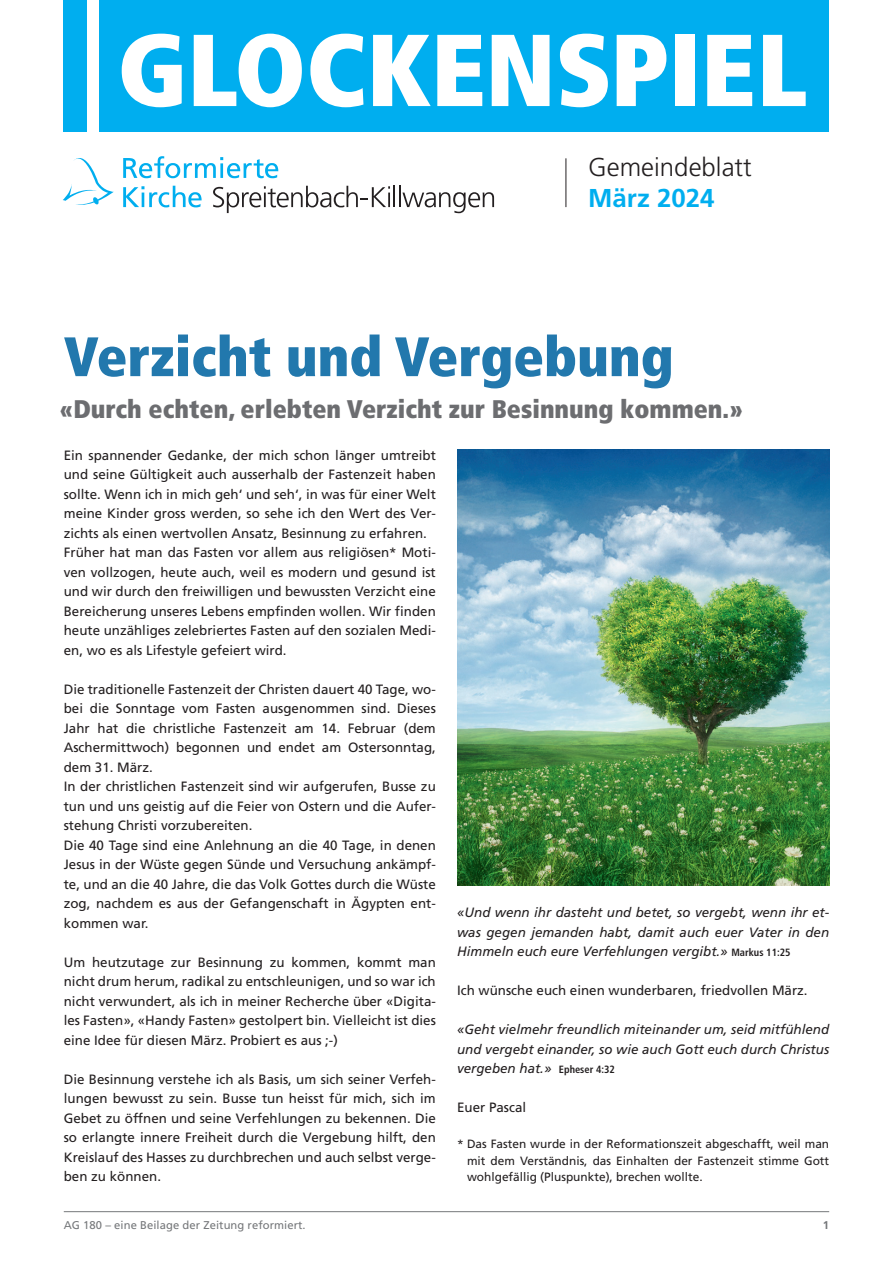
<style>
.page{position:relative;width:893px;height:1263px;background:#fff}
.page>*{position:absolute;margin:0;border:0;box-sizing:border-box;transform-origin:0 0}
.t1{font:900 condensed 102px "Frutiger";color:#fff}
.t2{font:900 condensed 55.5px "Frutiger";color:#2278ad}
.t3{font:300 25.8px "Frutiger";color:#231f20}
.t4{font:700 25.8px "Frutiger";color:#00aeef}
.t5{font:900 condensed 25.5px "Frutiger";color:#6c6d70}
.t6{font:13.5px/19.5px "Frutiger";color:#231f20}
.t7{font:italic 13.5px/19.5px "Frutiger";color:#231f20;text-align:justify}
.t8{font:12px/16.5px "Frutiger";color:#231f20;text-align:justify}
.t9{font:11.25px "Frutiger";letter-spacing:.005em;color:#76787b}
.t10{font:700 11.25px "Frutiger";color:#76787b}
.s1{font-weight:400;font-size:198px}
.s2{font-weight:700;font-style:normal;font-stretch:condensed;font-size:10.5px}
</style>
<div class="page">
<div style="left:64px;top:0;width:765px;height:132px;background:#00aeef"></div>
<hr style="left:64px;top:1211px;width:765px;height:1px;background:#76787b">
<svg style="left:213px;top:186px;width:177px;height:27px"></svg>
<hr style="left:393px;top:186px;width:2px;height:21px;background:#231f20">
<hr style="left:399px;top:186px;width:2px;height:21px;background:#231f20">
<svg style="left:402px;top:192px;width:92px;height:21px"></svg>
<svg style="left:123px;top:156px;width:155px;height:22px"></svg>
<svg style="left:123px;top:186px;width:79px;height:21px"></svg>
<svg style="left:63px;top:158px;width:51px;height:47px"></svg>
<hr style="left:566px;top:158px;width:1px;height:49px;background:#231f20">
<img style="left:457px;top:450px;width:372px;height:435px">
<h1 class="t1" style="left:77px;top:8px;width:733px"><span class="s1">|</span>GLOCKENSPIEL</h1>
<h3 class="t3" style="left:588px;top:153px;width:165px">Gemeindeblatt</h3>
<h3 class="t4" style="left:588px;top:183px;width:128px">März 2024</h3>
<h2 class="t2" style="left:64px;top:323px;width:611px">Verzicht und Vergebung</h2>
<h3 class="t5" style="left:60px;top:394px;width:685px">«Durch echten, erlebten Verzicht zur Besinnung kommen.»</h3>
<p class="t6" style="left:64px;top:445px;width:374px">Ein spannender Gedanke, der mich schon länger umtreibt und seine Gültigkeit auch ausserhalb der Fastenzeit haben sollte. Wenn ich in mich geh‘ und seh‘, in was für einer Welt meine Kinder gross werden, so sehe ich den Wert des Ver&shy;zichts als einen wertvollen Ansatz, Besinnung zu erfahren.<br>Früher hat man das Fasten vor allem aus religiösen* Moti&shy;ven vollzogen, heute auch, weil es modern und gesund ist und wir durch den freiwilligen und bewussten Verzicht eine Bereicherung unseres Lebens empfinden wollen. Wir finden heute unzähliges zelebriertes Fasten auf den sozialen Medi&shy;en, wo es als Lifestyle gefeiert wird.</p>
<p class="t6" style="left:64px;top:679px;width:374px">Die traditionelle Fastenzeit der Christen dauert 40 Tage, wo&shy;bei die Sonntage vom Fasten ausgenommen sind. Dieses Jahr hat die christliche Fastenzeit am 14. Februar (dem Aschermittwoch) begonnen und endet am Ostersonntag, dem 31. März.<br>In der christlichen Fastenzeit sind wir aufgerufen, Busse zu tun und uns geistig auf die Feier von Ostern und die Aufer&shy;stehung Christi vorzubereiten.<br>Die 40 Tage sind eine Anlehnung an die 40 Tage, in denen Jesus in der Wüste gegen Sünde und Versuchung ankämpf&shy;te, und an die 40 Jahre, die das Volk Gottes durch die Wüste zog, nachdem es aus der Gefangenschaft in Ägypten ent&shy;kommen war.</p>
<p class="t6" style="left:64px;top:952px;width:374px;text-align:justify">Um heutzutage zur Besinnung zu kommen, kommt man nicht drum herum, radikal zu entschleunigen, und so war ich nicht verwundert, als ich in meiner Recherche über «Digita&shy;les Fasten», «Handy Fasten» gestolpert bin. Vielleicht ist dies eine Idee für diesen März. Probiert es aus ;-)</p>
<p class="t6" style="left:64px;top:1069px;width:374px;text-align:justify">Die Besinnung verstehe ich als Basis, um sich seiner Verfeh&shy;lungen bewusst zu sein. Busse tun heisst für mich, sich im Gebet zu öffnen und seine Verfehlungen zu bekennen. Die so erlangte innere Freiheit durch die Vergebung hilft, den Kreislauf des Hasses zu durchbrechen und auch selbst verge&shy;ben zu können.</p>
<p class="t7" style="left:457px;top:903px;width:374px">«Und wenn ihr dasteht und betet, so vergebt, wenn ihr et&shy;was gegen jemanden habt, damit auch euer Vater in den Himmeln euch eure Verfehlungen vergibt.» <span class="s2">Markus 11:25</span></p>
<p class="t6" style="left:457px;top:981px;width:352px">Ich wünsche euch einen wunderbaren, friedvollen März.</p>
<p class="t7" style="left:457px;top:1020px;width:374px">«Geht vielmehr freundlich miteinander um, seid mitfühlend und vergebt einander, so wie auch Gott euch durch Christus vergeben hat.» <span class="s2">Epheser 4:32</span></p>
<p class="t6" style="left:457px;top:1098px;width:71px">Euer Pascal</p>
<p class="t8" style="left:467px;top:1136px;width:364px;text-indent:-10px">* Das Fasten wurde in der Reformationszeit abgeschafft, weil man mit dem Verständnis, das Einhalten der Fastenzeit stimme Gott wohlgefällig (Pluspunkte), brechen wollte.</p>
<p class="t9" style="left:64px;top:1218px;width:243px">AG 180 – eine Beilage der Zeitung reformiert.</p>
<p class="t10" style="left:823px;top:1218px;width:8px">1</p>
</div>
